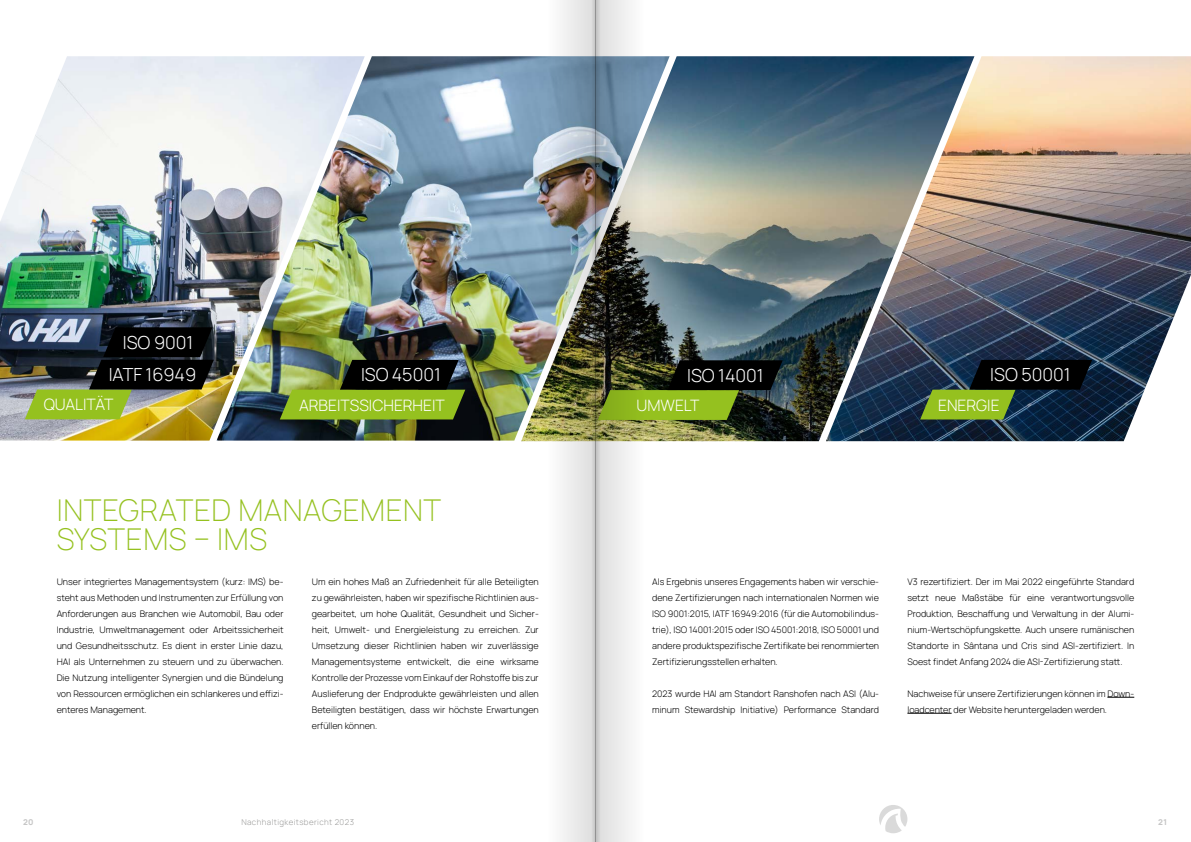
<style>
.page{position:relative;width:1191px;height:842px;background:#fff}
.page>*{position:absolute;margin:0;border:0;box-sizing:border-box;transform-origin:0 0}
.t1{font:200 30px/29px "Manrope";letter-spacing:.02em;color:#95c11f}
.t2{font:300 18px/32.4px "Manrope";color:#fff;text-align:right}
.t3{font:300 15.7px "Manrope";color:#fff}
.t4{font:300 9px/16px "Manrope";color:#000;text-align:justify}
.t5{font:300 8px "Manrope";letter-spacing:.05em;color:#9d9d9c}
.t6{font:800 8px "Manrope";color:#c6c6c6}
</style>
<div class="page">
<img style="left:0;top:56px;width:216px;height:385px">
<img style="left:216px;top:56px;width:305px;height:385px">
<img style="left:521px;top:56px;width:305px;height:385px">
<img style="left:826px;top:56px;width:365px;height:385px">
<svg style="left:645px;top:360px;width:137px;height:60px;background:#3a4b15"></svg>
<svg style="left:280px;top:360px;width:185px;height:59px;background:#607924"></svg>
<svg style="left:920px;top:360px;width:172px;height:59px;background:#2d4227"></svg>
<svg style="left:1107px;top:697px;width:27px;height:1px"></svg>
<hr style="left:907px;top:713px;width:44px;height:1px;background:#000">
<img style="left:25px;top:327px;width:189px;height:92px">
<svg style="left:879px;top:805px;width:28px;height:28px"></svg>
<svg style="left:595px;top:0;width:50px;height:842px"></svg>
<img style="left:546px;top:0;width:49px;height:842px">
<h2 class="t2" style="left:109px;top:325px;width:89px">ISO 9001<br>IATF 16949</h2>
<h3 class="t3" style="left:44px;top:394px;width:71px">QUALITÄT</h3>
<h2 class="t2" style="left:361px;top:358px;width:81px">ISO 45001</h2>
<h3 class="t3" style="left:299px;top:394px;width:147px">ARBEITSSICHERHEIT</h3>
<h2 class="t2" style="left:687px;top:358px;width:78px">ISO 14001</h2>
<h3 class="t3" style="left:636px;top:394px;width:65px">UMWELT</h3>
<h2 class="t2" style="left:990px;top:358px;width:82px">ISO 50001</h2>
<h3 class="t3" style="left:938px;top:394px;width:63px">ENERGIE</h3>
<h1 class="t1" style="left:57px;top:494px;width:386px">INTEGRATED MANAGEMENT<br>SYSTEMS – IMS</h1>
<p class="t4" style="left:57px;top:573px;width:228px">Unser integriertes Managementsystem (kurz: IMS) be&shy;steht aus Methoden und Instrumenten zur Erfüllung von Anforderungen aus Branchen wie Automobil, Bau oder Industrie, Umweltmanagement oder Arbeitssicherheit und Gesundheitsschutz. Es dient in erster Linie dazu, HAI als Unternehmen zu steuern und zu überwachen.<br>Die Nutzung intelligenter Synergien und die Bündelung von Ressourcen ermöglichen ein schlankeres und effizi&shy;enteres Management.</p>
<p class="t4" style="left:312px;top:573px;width:228px">Um ein hohes Maß an Zufriedenheit für alle Beteiligten zu gewährleisten, haben wir spezifische Richtlinien aus&shy;gearbeitet, um hohe Qualität, Gesundheit und Sicher&shy;heit, Umwelt- und Energieleistung zu erreichen. Zur Umsetzung dieser Richtlinien haben wir zuverlässige Managementsysteme entwickelt, die eine wirksame Kontrolle der Prozesse vom Einkauf der Rohstoffe bis zur Auslieferung der Endprodukte gewährleisten und allen Beteiligten bestätigen, dass wir höchste Erwartungen erfüllen können.</p>
<p class="t4" style="left:652px;top:573px;width:228px">Als Ergebnis unseres Engagements haben wir verschie&shy;dene Zertifizierungen nach internationalen Normen wie ISO 9001:2015, IATF 16949:2016 (für die Automobilindus&shy;trie), ISO 14001:2015 oder ISO 45001:2018, ISO 50001 und andere produktspezifische Zertifikate bei renommierten Zertifizierungsstellen erhalten.</p>
<p class="t4" style="left:652px;top:685px;width:228px">2023 wurde HAI am Standort Ranshofen nach ASI (Alu&shy;minum Stewardship Initiative) Performance Standard</p>
<p class="t4" style="left:907px;top:573px;width:228px">V3 rezertifiziert. Der im Mai 2022 eingeführte Standard setzt neue Maßstäbe für eine verantwortungsvolle Produktion, Beschaffung und Verwaltung in der Alumi&shy;nium-Wertschöpfungskette. Auch unsere rumänischen Standorte in Sântana und Cris sind ASI-zertifiziert. In Soest findet Anfang 2024 die ASI-Zertifizierung statt.</p>
<p class="t4" style="left:907px;top:685px;width:228px">Nachweise für unsere Zertifizierungen können im Down&shy;loadcenter der Website heruntergeladen werden.</p>
<p class="t6" style="left:23px;top:816px;width:12px">20</p>
<p class="t5" style="left:241px;top:816px;width:114px">Nachhaltigkeitsbericht 2023</p>
<p class="t6" style="left:1158px;top:816px;width:10px">21</p>
</div>
